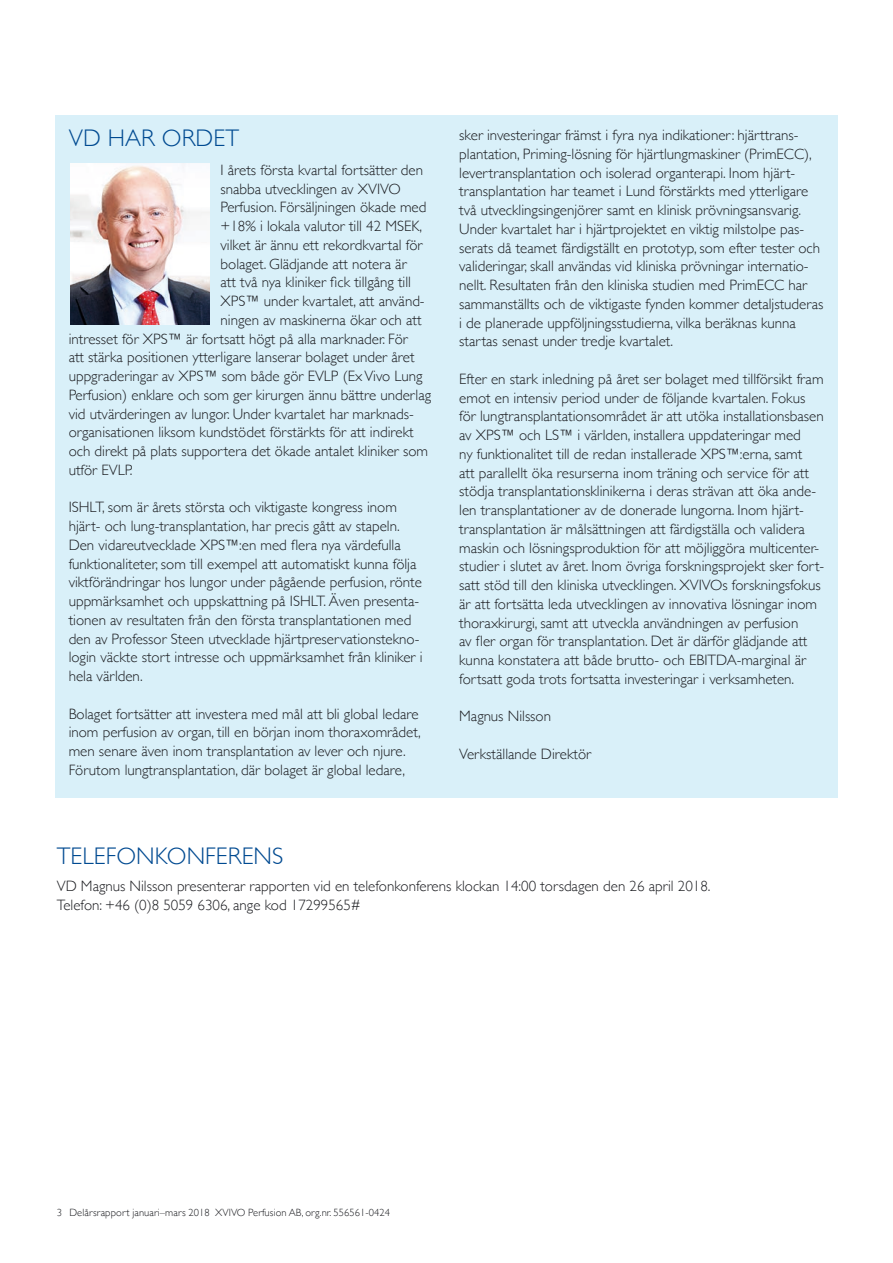
<style>
.page{position:relative;width:893px;height:1263px;background:#fff}
.page>*{position:absolute;margin:0;border:0;box-sizing:border-box;transform-origin:0 0}
.Bröd_RUB_1_gill_DR{font:300 24px "Gill Sans";letter-spacing:.005em;color:#004a91}
.Bröd_XV_gill{font:300 15px/18.8px "Gill Sans";color:#1b1c20}
.t1{font:300 10.5px "Gill Sans";letter-spacing:.01em;color:#1b1c20}
</style>
<div class="page">
<div style="left:55px;top:115px;width:783px;height:682px;background:#d9f0f9"></div>
<img style="left:70px;top:163px;width:140px;height:161px">
<p class="Bröd_RUB_1_gill_DR" style="left:69px;top:119px;width:172px">VD HAR ORDET</p>
<p class="Bröd_XV_gill" style="left:221px;top:160px;width:204px">I årets första kvartal fortsätter den</p>
<p class="Bröd_XV_gill" style="left:221px;top:178px;width:182px">snabba utvecklingen av XVIVO</p>
<p class="Bröd_XV_gill" style="left:221px;top:197px;width:207px">Perfusion. Försäljningen ökade med</p>
<p class="Bröd_XV_gill" style="left:221px;top:216px;width:203px">+18% i lokala valutor till 42 MSEK,</p>
<p class="Bröd_XV_gill" style="left:221px;top:235px;width:203px">vilket är ännu ett rekordkvartal för</p>
<p class="Bröd_XV_gill" style="left:221px;top:253px;width:188px">bolaget. Glädjande att notera är</p>
<p class="Bröd_XV_gill" style="left:221px;top:272px;width:192px">att två nya kliniker fick tillgång till</p>
<p class="Bröd_XV_gill" style="left:221px;top:291px;width:206px">XPS™ under kvartalet, att använd-</p>
<p class="Bröd_XV_gill" style="left:221px;top:310px;width:203px">ningen av maskinerna ökar och att</p>
<p class="Bröd_XV_gill" style="left:69px;top:328px;width:341px">intresset för XPS™ är fortsatt högt på alla marknader. För</p>
<p class="Bröd_XV_gill" style="left:69px;top:347px;width:347px">att stärka positionen ytterligare lanserar bolaget under året</p>
<p class="Bröd_XV_gill" style="left:69px;top:366px;width:356px">uppgraderingar av XPS™ som både gör EVLP (Ex Vivo Lung</p>
<p class="Bröd_XV_gill" style="left:69px;top:385px;width:364px">Perfusion) enklare och som ger kirurgen ännu bättre underlag</p>
<p class="Bröd_XV_gill" style="left:69px;top:403px;width:347px">vid utvärderingen av lungor. Under kvartalet har marknads-</p>
<p class="Bröd_XV_gill" style="left:69px;top:422px;width:347px">organisationen liksom kundstödet förstärkts för att indirekt</p>
<p class="Bröd_XV_gill" style="left:69px;top:441px;width:361px">och direkt på plats supportera det ökade antalet kliniker som</p>
<p class="Bröd_XV_gill" style="left:69px;top:460px;width:65px">utför EVLP.</p>
<p class="Bröd_XV_gill" style="left:69px;top:497px;width:355px">ISHLT, som är årets största och viktigaste kongress inom hjärt- och lung-transplantation, har precis gått av stapeln.<br>Den vidareutvecklade XPS™:en med flera nya värdefulla funktionaliteter, som till exempel att automatiskt kunna följa viktförändringar hos lungor under pågående perfusion, rönte uppmärksamhet och uppskattning på ISHLT. Även presenta&shy;tionen av resultaten från den första transplantationen med den av Professor Steen utvecklade hjärtpreservationstekno&shy;login väckte stort intresse och uppmärksamhet från kliniker i hela världen.</p>
<p class="Bröd_XV_gill" style="left:69px;top:703px;width:353px">Bolaget fortsätter att investera med mål att bli global ledare inom perfusion av organ, till en början inom thoraxområdet, men senare även inom transplantation av lever och njure.<br>Förutom lungtransplantation, där bolaget är global ledare,</p>
<p class="Bröd_XV_gill" style="left:459px;top:125px;width:366px">sker investeringar främst i fyra nya indikationer: hjärttrans&shy;plantation, Priming-lösning för hjärtlungmaskiner (PrimECC), levertransplantation och isolerad organterapi. Inom hjärt&shy;transplantation har teamet i Lund förstärkts med ytterligare två utvecklingsingenjörer samt en klinisk prövningsansvarig.<br>Under kvartalet har i hjärtprojektet en viktig milstolpe pas&shy;serats då teamet färdigställt en prototyp, som efter tester och valideringar, skall användas vid kliniska prövningar internatio&shy;nellt. Resultaten från den kliniska studien med PrimECC har sammanställts och de viktigaste fynden kommer detaljstuderas i de planerade uppföljningsstudierna, vilka beräknas kunna startas senast under tredje kvartalet.</p>
<p class="Bröd_XV_gill" style="left:459px;top:369px;width:367px">Efter en stark inledning på året ser bolaget med tillförsikt fram emot en intensiv period under de följande kvartalen. Fokus för lungtransplantationsområdet är att utöka installationsbasen av XPS™ och LS™ i världen, installera uppdateringar med<br>ny funktionalitet till de redan installerade XPS™:erna, samt<br>att parallellt öka resurserna inom träning och service för att stödja transplantationsklinikerna i deras strävan att öka ande&shy;len transplantationer av de donerade lungorna. Inom hjärt&shy;transplantation är målsättningen att färdigställa och validera maskin och lösningsproduktion för att möjliggöra multicenter&shy;studier i slutet av året. Inom övriga forskningsprojekt sker fort&shy;satt stöd till den kliniska utvecklingen. XVIVOs forskningsfokus är att fortsätta leda utvecklingen av innovativa lösningar inom thoraxkirurgi, samt att utveckla användningen av perfusion<br>av fler organ för transplantation. Det är därför glädjande att kunna konstatera att både brutto- och EBITDA-marginal är fortsatt goda trots fortsatta investeringar i verksamheten.</p>
<p class="Bröd_XV_gill" style="left:459px;top:706px;width:93px">Magnus Nilsson</p>
<p class="Bröd_XV_gill" style="left:459px;top:744px;width:133px">Verkställande Direktör</p>
<p class="Bröd_RUB_1_gill_DR" style="left:57px;top:837px;width:228px">TELEFONKONFERENS</p>
<p class="Bröd_XV_gill" style="left:57px;top:876px;width:655px">VD Magnus Nilsson presenterar rapporten vid en telefonkonferens klockan 14:00 torsdagen den 26 april 2018.<br>Telefon: +46 (0)8 5059 6306, ange kod 17299565#</p>
<p class="t1" style="left:57px;top:1205px;width:335px">3 Delårsrapport januari–mars 2018 XVIVO Perfusion AB, org.nr. 556561-0424</p>
</div>
